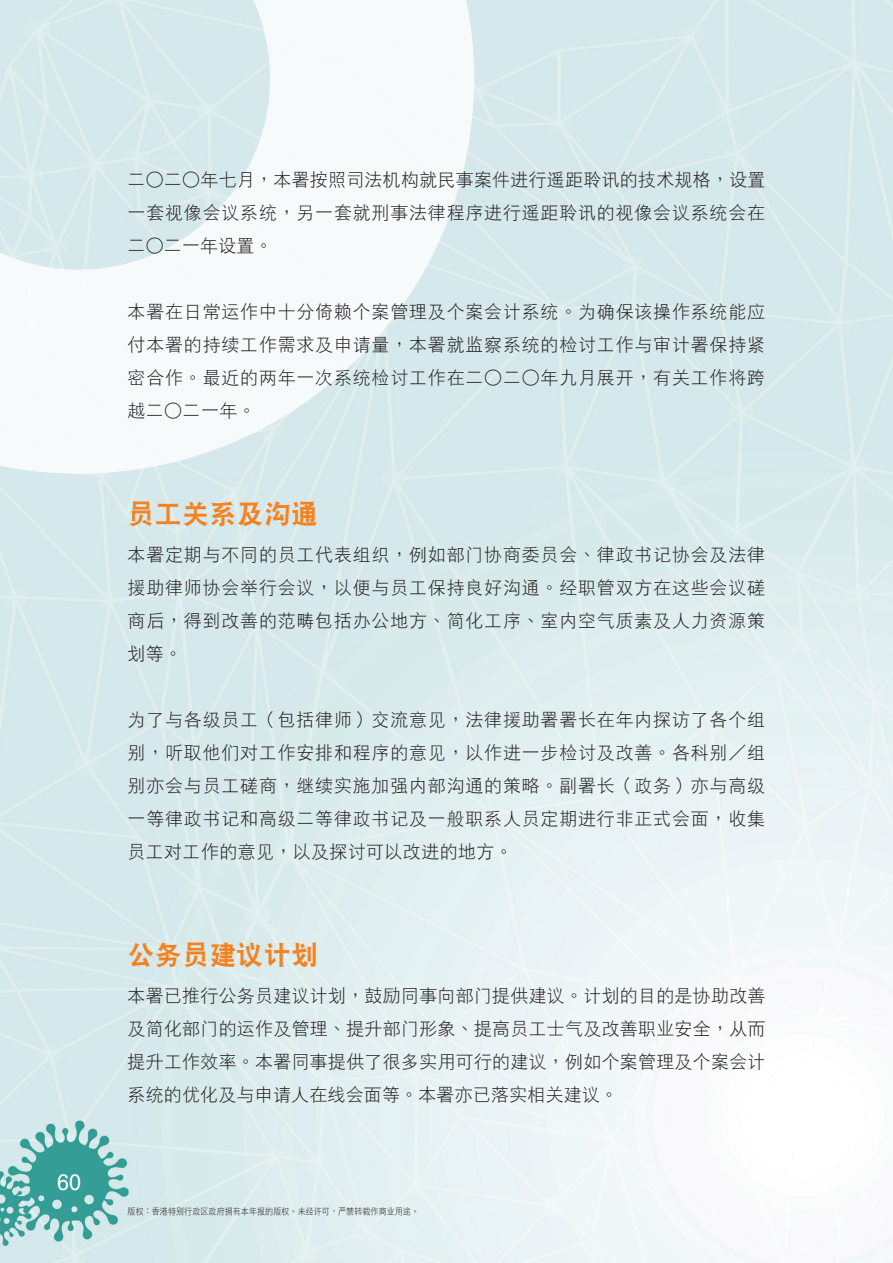
<style>
.page{position:relative;width:893px;height:1263px;background:#fff}
.page>*{position:absolute;margin:0;border:0;box-sizing:border-box;transform-origin:0 0}
.txt_Head{font:27px "DF Hei W9 GB5";letter-spacing:.01em;color:#f58220}
.t1{font:22.5px "Helvetica";color:#fff;scale:.95 1}
.txt{font:18px/33px "DF Hei W3 GB5";letter-spacing:.045em;color:#231f20;text-align:justify}
.t2{font:9px "DF Hei W3 GB5";color:#231f20;scale:.9 1}
</style>
<div class="page">
<img style="left:0;top:0;width:893px;height:1263px">
<svg style="left:0;top:0;width:474px;height:474px;fill:#f6fafb"></svg>
<p class="t1" style="left:57px;top:1169px;width:27px">60</p>
<p class="txt" style="left:128px;top:163px;width:639px">二○二○年七月，本署按照司法機構就民事案件進行遙距聆訊的技術規格，設置一套視像會議系統，另一套就刑事法律程序進行遙距聆訊的視像會議系統會在二○二一年設置。</p>
<p class="txt" style="left:128px;top:295px;width:639px">本署在日常運作中十分倚賴個案管理及個案會計系統。為確保該操作系統能應付本署的持續工作需求及申請量，本署就監察系統的檢討工作與審計署保持緊密合作。最近的兩年一次系統檢討工作在二○二○年九月展開，有關工作將跨越二○二一年。</p>
<p class="txt_Head" style="left:128px;top:500px;width:192px">員工關係及溝通</p>
<p class="txt" style="left:128px;top:538px;width:639px">本署定期與不同的員工代表組織，例如部門協商委員會、律政書記協會及法律援助律師協會舉行會議，以便與員工保持良好溝通。經職管雙方在這些會議磋商後，得到改善的範疇包括辦公地方、簡化工序、室內空氣質素及人力資源策劃等。</p>
<p class="txt" style="left:128px;top:703px;width:639px">為了與各級員工（包括律師）交流意見，法律援助署署長在年內探訪了各個組別，聽取他們對工作安排和程序的意見，以作進一步檢討及改善。各科別／組別亦會與員工磋商，繼續實施加強內部溝通的策略。副署長（政務）亦與高級一等律政書記和高級二等律政書記及一般職系人員定期進行非正式會面，收集員工對工作的意見，以及探討可以改進的地方。</p>
<p class="txt_Head" style="left:128px;top:941px;width:192px">公務員建議計劃</p>
<p class="txt" style="left:128px;top:979px;width:639px">本署已推行公務員建議計劃，鼓勵同事向部門提供建議。計劃的目的是協助改善及簡化部門的運作及管理、提升部門形象、提高員工士氣及改善職業安全，從而提升工作效率。本署同事提供了很多實用可行的建議，例如個案管理及個案會計系統的優化及與申請人在線會面等。本署亦已落實相關建議。</p>
<p class="t2" style="left:128px;top:1207px;width:325px">版權：香港特別行政區政府擁有本年報的版權。未經許可，嚴禁轉載作商業用途。</p>
</div>
